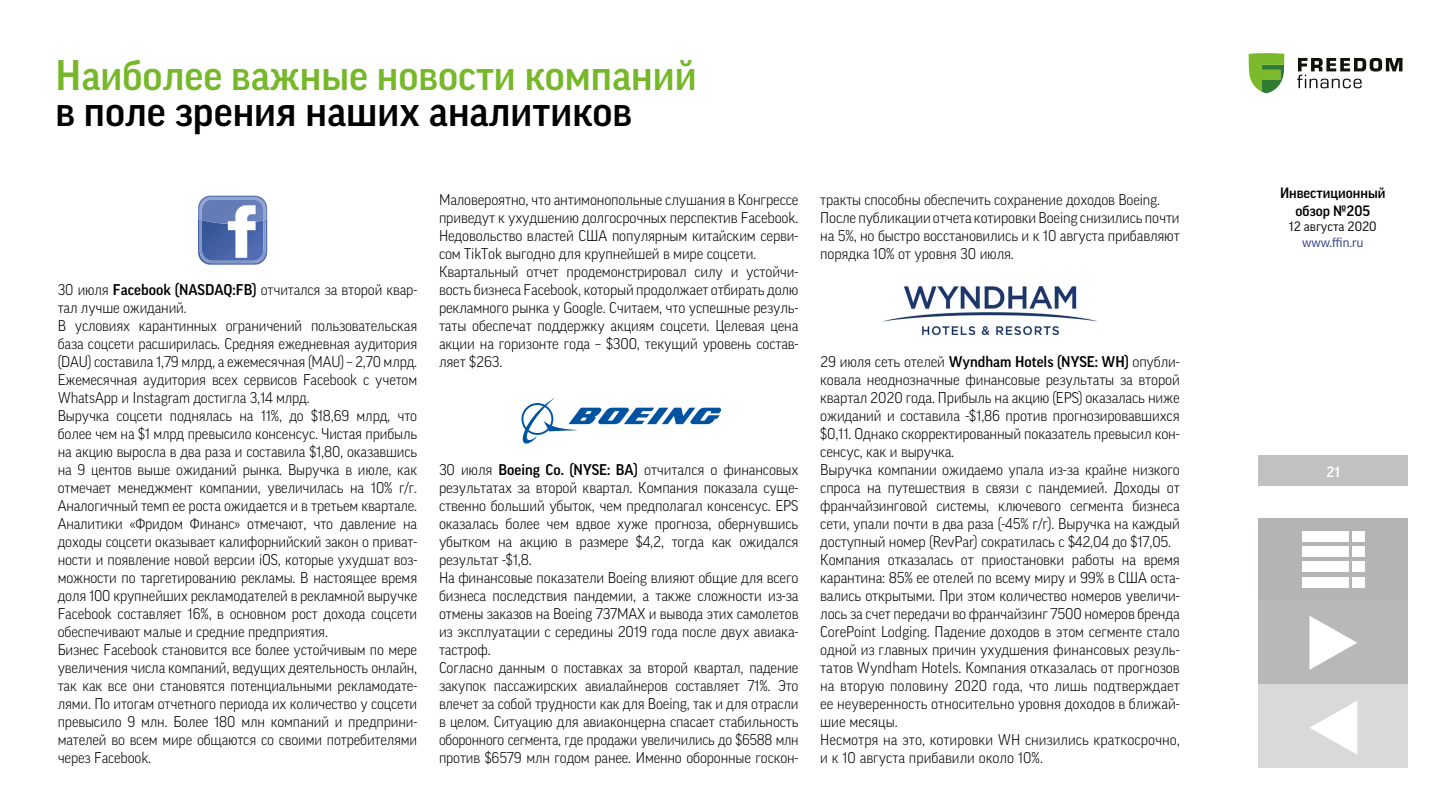
<style>
.page{position:relative;width:1440px;height:810px;background:#fff}
.page>*{position:absolute;margin:0;border:0;box-sizing:border-box;transform-origin:0 0}
.t1{font:500 41.25px "Good Pro";color:#76b82a}
.t2{font:500 41.25px "Good Pro";color:#000}
.Paragraph_Style_1{font:300 15px/18px "Good Pro";letter-spacing:-.01em;color:#000;text-align:justify}
.t3{font:500 14.48px/17.4px "Good Pro";color:#000;text-align:center}
.t4{font:500 14.48px "Good Pro";color:#fff}
.t5{font:13.05px "Good Pro";color:#000}
.t6{font:13.05px "Good Pro";color:#283583}
.s1{font-weight:500}
</style>
<div class="page">
<div style="left:1258px;top:456px;width:150px;height:30px;background:#c1c1c1"></div>
<svg style="left:1249px;top:53px;width:35px;height:40px"></svg>
<svg style="left:1297px;top:58px;width:105px;height:30px"></svg>
<div style="left:1259px;top:518px;width:149px;height:83px;background:#b5b3b3"></div>
<div style="left:1302px;top:531px;width:46px;height:11px;background:#fff"></div>
<div style="left:1352px;top:531px;width:13px;height:11px;background:#fff"></div>
<div style="left:1302px;top:547px;width:46px;height:10px;background:#fff"></div>
<div style="left:1352px;top:547px;width:13px;height:10px;background:#fff"></div>
<div style="left:1302px;top:562px;width:46px;height:10px;background:#fff"></div>
<div style="left:1352px;top:562px;width:13px;height:10px;background:#fff"></div>
<div style="left:1302px;top:577px;width:46px;height:11px;background:#fff"></div>
<div style="left:1352px;top:577px;width:13px;height:11px;background:#fff"></div>
<div style="left:1259px;top:601px;width:149px;height:83px;background:#b8b8b8"></div>
<svg style="left:1309px;top:616px;width:48px;height:54px"></svg>
<div style="left:1259px;top:684px;width:149px;height:83px;background:#d9d9d9"></div>
<svg style="left:1310px;top:701px;width:47px;height:54px"></svg>
<svg style="left:198px;top:196px;width:69px;height:69px"></svg>
<svg style="left:521px;top:398px;width:200px;height:46px"></svg>
<img style="left:883px;top:287px;width:215px;height:48px">
<p class="t1" style="left:56px;top:52px;width:643px">Наиболее важные новости компаний</p>
<p class="t2" style="left:56px;top:88px;width:578px">в поле зрения наших аналитиков</p>
<p class="Paragraph_Style_1" style="left:58px;top:281px;width:361px">30 июля <span class="s1">Facebook (NASDAQ:FB)</span> отчитался за второй квар&shy;тал лучше ожиданий.</p>
<p class="Paragraph_Style_1" style="left:58px;top:317px;width:361px">В условиях карантинных ограничений пользовательская база соцсети расширилась. Средняя ежедневная аудитория (DAU) составила 1,79 млрд, а ежемесячная (MAU) – 2,70 млрд.<br>Ежемесячная аудитория всех сервисов Facebook с учетом WhatsApp и Instagram достигла 3,14 млрд.</p>
<p class="Paragraph_Style_1" style="left:58px;top:407px;width:361px">Выручка соцсети поднялась на 11%, до $18,69 млрд, что более чем на $1 млрд превысило консенсус. Чистая прибыль на акцию выросла в два раза и составила $1,80, оказавшись на 9 центов выше ожиданий рынка. Выручка в июле, как отмечает менеджмент компании, увеличилась на 10% г/г.<br>Аналогичный темп ее роста ожидается и в третьем квартале.</p>
<p class="Paragraph_Style_1" style="left:58px;top:515px;width:361px">Аналитики «Фридом Финанс» отмечают, что давление на доходы соцсети оказывает калифорнийский закон о приват&shy;ности и появление новой версии iOS, которые ухудшат воз&shy;можности по таргетированию рекламы. В настоящее время доля 100 крупнейших рекламодателей в рекламной выручке Facebook составляет 16%, в основном рост дохода соцсети обеспечивают малые и средние предприятия.</p>
<p class="Paragraph_Style_1" style="left:58px;top:641px;width:361px">Бизнес Facebook становится все более устойчивым по мере увеличения числа компаний, ведущих деятельность онлайн, так как все они становятся потенциальными рекламодате&shy;лями. По итогам отчетного периода их количество у соцсети превысило 9 млн. Более 180 млн компаний и предприни&shy;мателей во всем мире общаются со своими потребителями через Facebook.</p>
<p class="Paragraph_Style_1" style="left:439px;top:191px;width:361px">Маловероятно, что антимонопольные слушания в Конгрессе приведут к ухудшению долгосрочных перспектив Facebook.<br>Недовольство властей США популярным китайским серви&shy;сом TikTok выгодно для крупнейшей в мире соцсети.</p>
<p class="Paragraph_Style_1" style="left:439px;top:263px;width:361px">Квартальный отчет продемонстрировал силу и устойчи&shy;вость бизнеса Facebook, который продолжает отбирать долю рекламного рынка у Google. Считаем, что успешные резуль&shy;таты обеспечат поддержку акциям соцсети. Целевая цена акции на горизонте года – $300, текущий уровень состав&shy;ляет $263.</p>
<p class="Paragraph_Style_1" style="left:439px;top:461px;width:361px">30 июля <span class="s1">Boeing Co. (NYSE: BA)</span> отчитался о финансовых результатах за второй квартал. Компания показала суще&shy;ственно больший убыток, чем предполагал консенсус. EPS оказалась более чем вдвое хуже прогноза, обернувшись убытком на акцию в размере $4,2, тогда как ожидался результат -$1,8.</p>
<p class="Paragraph_Style_1" style="left:439px;top:569px;width:361px">На финансовые показатели Boeing влияют общие для всего бизнеса последствия пандемии, а также сложности из-за отмены заказов на Boeing 737MAX и вывода этих самолетов из эксплуатации с середины 2019 года после двух авиака&shy;тастроф.</p>
<p class="Paragraph_Style_1" style="left:439px;top:659px;width:361px">Согласно данным о поставках за второй квартал, падение закупок пассажирских авиалайнеров составляет 71%. Это влечет за собой трудности как для Boeing, так и для отрасли в целом. Ситуацию для авиаконцерна спасает стабильность оборонного сегмента, где продажи увеличились до $6588 млн против $6579 млн годом ранее. Именно оборонные госкон-</p>
<p class="Paragraph_Style_1" style="left:820px;top:191px;width:341px">тракты способны обеспечить сохранение доходов Boeing.</p>
<p class="Paragraph_Style_1" style="left:820px;top:209px;width:361px">После публикации отчета котировки Boeing снизились почти на 5%, но быстро восстановились и к 10 августа прибавляют порядка 10% от уровня 30 июля.</p>
<p class="Paragraph_Style_1" style="left:820px;top:353px;width:361px">29 июля сеть отелей <span class="s1">Wyndham Hotels (NYSE: WH)</span> опубли&shy;ковала неоднозначные финансовые результаты за второй квартал 2020 года. Прибыль на акцию (EPS) оказалась ниже ожиданий и составила -$1,86 против прогнозировавшихся $0,11. Однако скорректированный показатель превысил кон&shy;сенсус, как и выручка.</p>
<p class="Paragraph_Style_1" style="left:820px;top:461px;width:361px">Выручка компании ожидаемо упала из-за крайне низкого спроса на путешествия в связи с пандемией. Доходы от франчайзинговой системы, ключевого сегмента бизнеса сети, упали почти в два раза (-45% г/г). Выручка на каждый доступный номер (RevPar) сократилась с $42,04 до $17,05.</p>
<p class="Paragraph_Style_1" style="left:820px;top:551px;width:361px">Компания отказалась от приостановки работы на время карантина: 85% ее отелей по всему миру и 99% в США оста&shy;вались открытыми. При этом количество номеров увеличи&shy;лось за счет передачи во франчайзинг 7500 номеров бренда CorePoint Lodging. Падение доходов в этом сегменте стало одной из главных причин ухудшения финансовых резуль&shy;татов Wyndham Hotels. Компания отказалась от прогнозов на вторую половину 2020 года, что лишь подтверждает ее неуверенность относительно уровня доходов в ближай&shy;шие месяцы.</p>
<p class="Paragraph_Style_1" style="left:820px;top:731px;width:361px">Несмотря на это, котировки WH снизились краткосрочно, и к 10 августа прибавили около 10%.</p>
<p class="t3" style="left:1280px;top:185px;width:107px">Инвестиционный обзор №205</p>
<p class="t5" style="left:1289px;top:219px;width:89px">12 августа 2020</p>
<p class="t6" style="left:1302px;top:235px;width:63px">www.ffin.ru</p>
<p class="t4" style="left:1327px;top:463px;width:15px">21</p>
</div>
